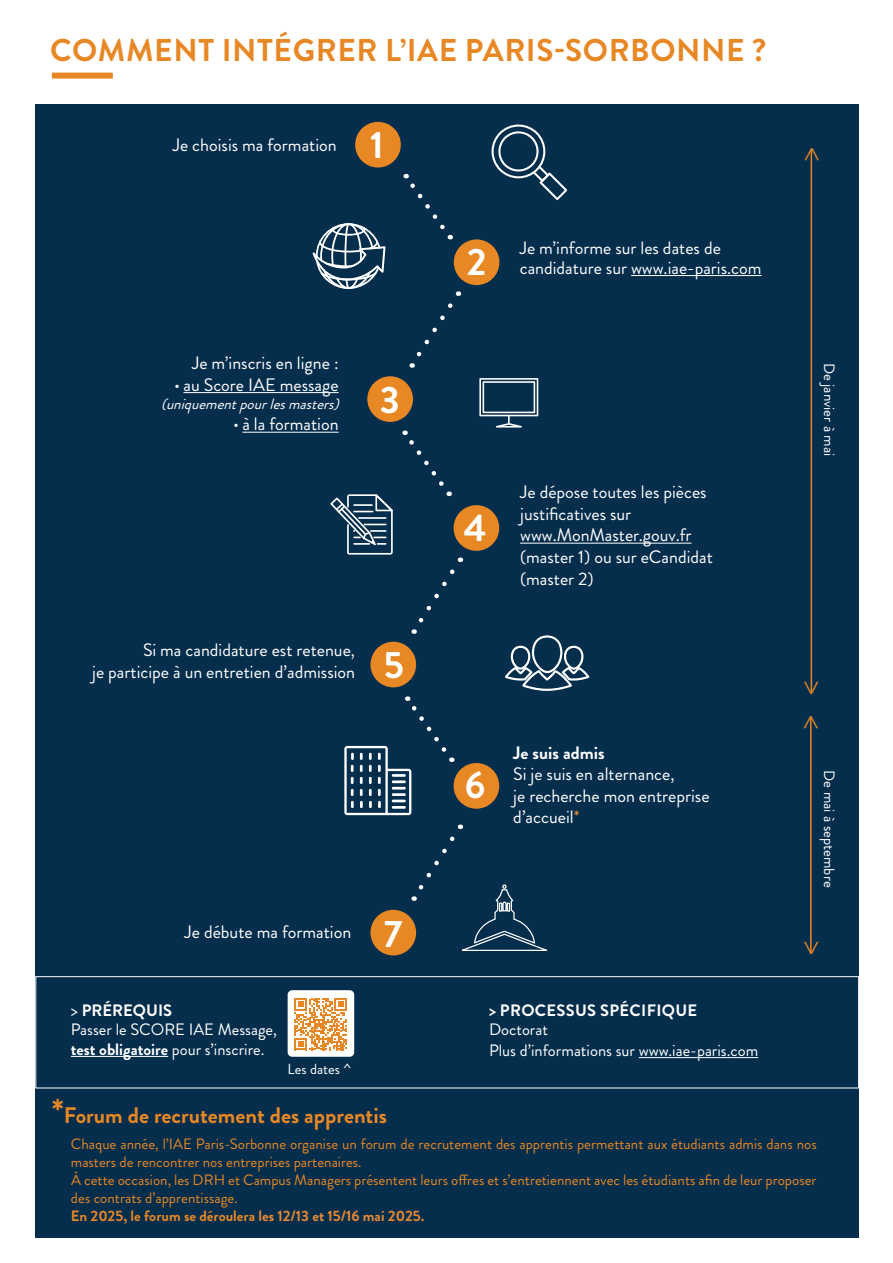
<style>
.page{position:relative;width:893px;height:1263px;background:#fff}
.page>*{position:absolute;margin:0;border:0;box-sizing:border-box;transform-origin:0 0}
.t1{font:700 38.1px "Brandon Grotesque";color:#fff}
.t2{font:700 31.5px "Brandon Grotesque";letter-spacing:.02em;color:#e78825}
.t3{font:28.5px "Minion Pro";color:#e78825}
.t4{font:700 22.5px "Brandon Grotesque";color:#e78825}
.t5{font:18px/21.6px "Brandon Grotesque";color:#fff}
.t6{font:700 18px "Brandon Grotesque";color:#fff}
.t7{font:16.5px/19.5px "Brandon Grotesque";color:#fff}
.t8{font:700 16.5px "Brandon Grotesque";letter-spacing:.02em;color:#fff}
.t9{font:15px/18px "Brandon Grotesque";color:#e78825}
.t10{font:15px "Brandon Grotesque";color:#fff}
.t11{font:italic 15px "Brandon Grotesque";color:#fff}
.t12{font:14.7px "Brandon Grotesque";color:#fff}
.s1{font-weight:700}
.s2{color:#e98a32}
.s3{font-size:34.5px}
.s4{font-weight:700;color:#e98a32}
</style>
<div class="page">
<div style="left:35px;top:104px;width:824px;height:1133px;background:#052d4c"></div>
<hr style="left:631px;top:275px;width:130px;height:1px;background:#fff">
<hr style="left:183px;top:392px;width:156px;height:1px;background:#fff">
<hr style="left:242px;top:432px;width:97px;height:1px;background:#fff">
<hr style="left:520px;top:543px;width:172px;height:1px;background:#fff">
<div style="left:355px;top:122px;width:46px;height:46px;background:#e78825;border-radius:50%"></div>
<div style="left:454px;top:239px;width:45px;height:46px;background:#e78825;border-radius:50%"></div>
<div style="left:367px;top:376px;width:46px;height:46px;background:#e78825;border-radius:50%"></div>
<div style="left:370px;top:642px;width:46px;height:45px;background:#e78825;border-radius:50%"></div>
<div style="left:454px;top:505px;width:45px;height:46px;background:#e78825;border-radius:50%"></div>
<div style="left:454px;top:763px;width:45px;height:46px;background:#e78825;border-radius:50%"></div>
<svg style="left:409px;top:291px;width:50px;height:77px"></svg>
<svg style="left:402px;top:430px;width:48px;height:66px"></svg>
<svg style="left:411px;top:557px;width:50px;height:77px"></svg>
<svg style="left:403px;top:174px;width:48px;height:65px"></svg>
<hr style="left:71px;top:1056px;width:97px;height:1px;background:#fff">
<hr style="left:639px;top:1057px;width:119px;height:1px;background:#fff">
<svg style="left:492px;top:125px;width:75px;height:75px"></svg>
<svg style="left:313px;top:223px;width:72px;height:66px"></svg>
<svg style="left:330px;top:494px;width:63px;height:61px"></svg>
<svg style="left:479px;top:378px;width:59px;height:50px"></svg>
<svg style="left:505px;top:635px;width:84px;height:56px"></svg>
<div style="left:370px;top:910px;width:46px;height:45px;background:#e78825;border-radius:50%"></div>
<svg style="left:411px;top:824px;width:135px;height:127px"></svg>
<div style="left:35px;top:976px;width:824px;height:112px;border:1px solid #fff"></div>
<hr style="left:811px;top:149px;width:1px;height:543px;background:#e78825">
<hr style="left:810px;top:718px;width:2px;height:235px;background:#e78825">
<svg style="left:344px;top:696px;width:108px;height:119px"></svg>
<hr style="left:392px;top:806px;width:14px;height:3px;background:#fff">
<div style="left:52px;top:73px;width:61px;height:6px;background:#e78825"></div>
<div style="left:288px;top:990px;width:66px;height:67px;background:#fff;border-radius:5px"></div>
<svg style="left:294px;top:998px;width:53px;height:52px"></svg>
<h2 class="t2" style="left:50px;top:28px;width:718px">COMMENT INTÉGRER L’IAE PARIS-SORBONNE ?</h2>
<p class="t5" style="left:173px;top:135px;width:165px">Je choisis ma formation</p>
<h1 class="t1" style="left:370px;top:118px;width:15px">1</h1>
<p class="t5" style="left:175px;top:352px;width:165px;text-align:right">Je m’inscris en ligne :<br><span class="s1">·</span> au Score IAE message</p>
<p class="t11" style="left:161px;top:393px;width:185px">(uniquementpourlesmasters)</p>
<p class="t5" style="left:234px;top:414px;width:106px"><span class="s1">·</span> à la formation</p>
<h1 class="t1" style="left:380px;top:374px;width:21px">3</h1>
<p class="t5" style="left:92px;top:640px;width:264px;text-align:right">Si ma candidature est retenue,<br>je participe à un entretien d’admission</p>
<h1 class="t1" style="left:384px;top:638px;width:22px">5</h1>
<p class="t5" style="left:185px;top:921px;width:168px">Je débute ma formation</p>
<h1 class="t1" style="left:384px;top:907px;width:20px">7</h1>
<h1 class="t1" style="left:467px;top:236px;width:21px">2</h1>
<p class="t5" style="left:520px;top:239px;width:243px;line-height:19.5px">Je m’informe sur les dates de candidature sur www.iae-paris.com</p>
<h1 class="t1" style="left:464px;top:501px;width:24px">4</h1>
<p class="t5" style="left:520px;top:481px;width:194px">Je dépose toutes les pièces justificatives sur www.MonMaster.gouv.fr (master 1) ou sur eCandidat (master 2)</p>
<h1 class="t1" style="left:465px;top:758px;width:22px">6</h1>
<p class="t6" style="left:513px;top:740px;width:93px">Je suis admis</p>
<p class="t5" style="left:513px;top:763px;width:198px">Si je suis en alternance,<br>je recherche mon entreprise d’accueil<span class="s2">*</span></p>
<p class="t7" style="left:71px;top:1000px;width:208px">&gt; <span class="s1">PRÉREQUIS<br></span>Passer le SCORE IAE Message, <span class="s1">test obligatoire</span> pour s’inscrire.</p>
<p class="t8" style="left:489px;top:998px;width:210px">&gt; PROCESSUS SPÉCIFIQUE</p>
<p class="t7" style="left:489px;top:1019px;width:271px;line-height:20.7px">Doctorat<br>Plus d’informations sur www.iae-paris.com</p>
<p class="t12" style="left:288px;top:1059px;width:65px">Les dates ^</p>
<p class="t4" style="left:52px;top:1100px;width:337px"><span class="s3">*</span>Forum de recrutement des apprentis</p>
<h3 class="t3" style="left:791px;top:162px;width:17px;rotate:-90deg">&gt;</h3>
<p class="t10" style="left:839px;top:363px;width:95px;rotate:90deg">De janvier à mai</p>
<h3 class="t3" style="left:832px;top:679px;width:17px;rotate:90deg">&gt;</h3>
<h3 class="t3" style="left:790px;top:730px;width:17px;rotate:-90deg">&gt;</h3>
<p class="t10" style="left:839px;top:770px;width:118px;rotate:90deg">De mai à septembre</p>
<h3 class="t3" style="left:832px;top:940px;width:17px;rotate:90deg">&gt;</h3>
<p class="t9" style="left:71px;top:1135px;width:747px">Chaque année, l’IAE Paris-Sorbonne organise un forum de recrutement des apprentis permettant aux étudiants admis dans nos masters de rencontrer nos entreprises partenaires.<br>À cette occasion, les DRH et Campus Managers présentent leurs offres et s’entretiennent avec les étudiants afin de leur proposer des contrats d’apprentissage.<br><span class="s1">En 2025, le forum se déroulera</span> <span class="s4">les 12/13 et 15/16 mai 2025.</span></p>
</div>
